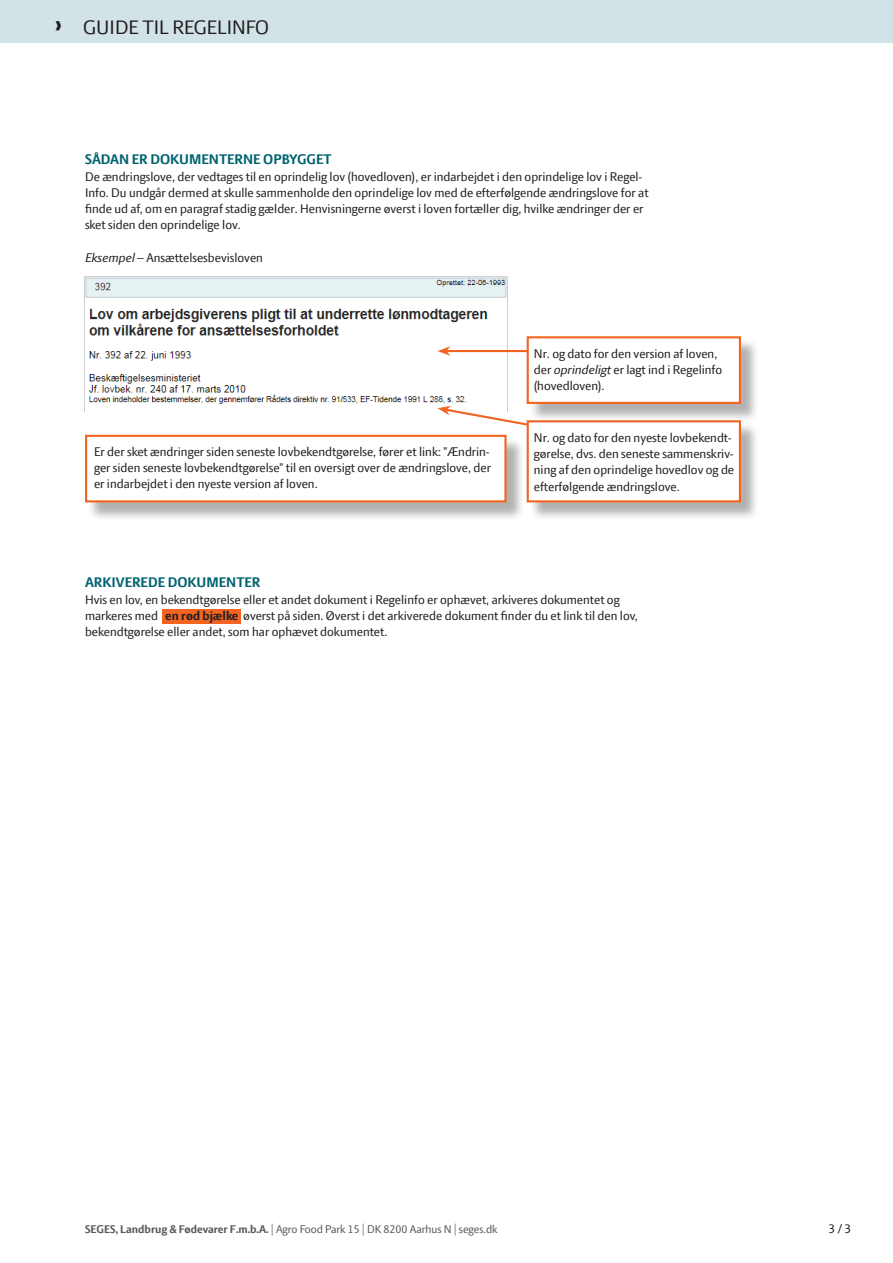
<style>
.page{position:relative;width:893px;height:1263px;background:#fff}
.page>*{position:absolute;margin:0;border:0;box-sizing:border-box;transform-origin:0 0}
.t1{font:800 27px "LF Press Sans";color:#231f20}
.t2{font:21px "LF Press Sans";color:#231f20}
.t3{font:700 15px "LF Press Sans";color:#006370}
.t4{font:13.5px/16.2px "LF Press Sans";color:#231f20}
.t5{font:12px "LF Press Sans";color:#57585a}
.s1{font-style:italic}
.s2{font-weight:700}
</style>
<div class="page">
<div style="left:162px;top:609px;width:79px;height:15px;background:#f36421"></div>
<div style="left:0;top:0;width:893px;height:43px;background:#d1e3e7"></div>
<img style="left:84px;top:276px;width:426px;height:135px">
<div style="left:529px;top:338px;width:230px;height:85px;background:#231f20;opacity:.35"></div>
<div style="left:527px;top:336px;width:214px;height:68px;background:#fff;border:2px solid #f36421"></div>
<hr style="left:447px;top:350px;width:80px;height:2px;background:#f36421">
<svg style="left:437px;top:346px;width:13px;height:10px"></svg>
<div style="left:529px;top:422px;width:230px;height:99px;background:#231f20;opacity:.35"></div>
<div style="left:527px;top:420px;width:214px;height:82px;background:#fff;border:2px solid #f36421"></div>
<svg style="left:437px;top:406px;width:93px;height:21px"></svg>
<div style="left:87px;top:437px;width:438px;height:84px;background:#231f20;opacity:.35"></div>
<div style="left:85px;top:435px;width:422px;height:67px;background:#fff;border:2px solid #f36421"></div>
<p class="t1" style="left:55px;top:8px;width:8px">›</p>
<p class="t2" style="left:83px;top:15px;width:187px">GUIDE TIL REGELINFO</p>
<p class="t3" style="left:85px;top:151px;width:248px">SÅDAN ER DOKUMENTERNE OPBYGGET</p>
<p class="t4" style="left:85px;top:168px;width:565px">De ændringslove, der vedtages til en oprindelig lov (hovedloven), er indarbejdet i den oprindelige lov i Regel-Info. Du undgår dermed at skulle sammenholde den oprindelige lov med de efterfølgende ændringslove for at finde ud af, om en paragraf stadig gælder. Henvisningerne øverst i loven fortæller dig, hvilke ændringer der er sket siden den oprindelige lov.</p>
<p class="t4" style="left:85px;top:249px;width:179px"><span class="s1">Eksempel</span> – Ansættelsesbevisloven</p>
<p class="t4" style="left:94px;top:443px;width:398px">Er der sket ændringer siden seneste lovbekendtgørelse, fører et link: ”Ændrin&shy;ger siden seneste lovbekendtgørelse” til en oversigt over de ændringslove, der er indarbejdet i den nyeste version af loven.</p>
<p class="t4" style="left:534px;top:345px;width:190px">Nr. og dato for den version af loven, der <span class="s1">oprindeligt</span> er lagt ind i Regelinfo (hovedloven).</p>
<p class="t4" style="left:534px;top:429px;width:202px">Nr. og dato for den nyeste lovbekendt&shy;gørelse, dvs. den seneste sammenskriv&shy;ning af den oprindelige hovedlov og de efterfølgende ændringslove.</p>
<p class="t3" style="left:85px;top:574px;width:177px">ARKIVEREDE DOKUMENTER</p>
<p class="t4" style="left:85px;top:591px;width:554px">Hvis en lov, en bekendtgørelse eller et andet dokument i Regelinfo er ophævet, arkiveres dokumentet og markeres med <span class="s2">en rød bjælke</span> øverst på siden. Øverst i det arkiverede dokument finder du et link til den lov, bekendtgørelse eller andet, som har ophævet dokumentet.</p>
<p class="t5" style="left:85px;top:1222px;width:414px"><span class="s2">SEGES, Landbrug &amp; Fødevarer F.m.b.A.</span> | Agro Food Park 15 | DK 8200 Aarhus N | seges.dk</p>
<p class="t4" style="left:829px;top:1220px;width:24px">3 / 3</p>
</div>
